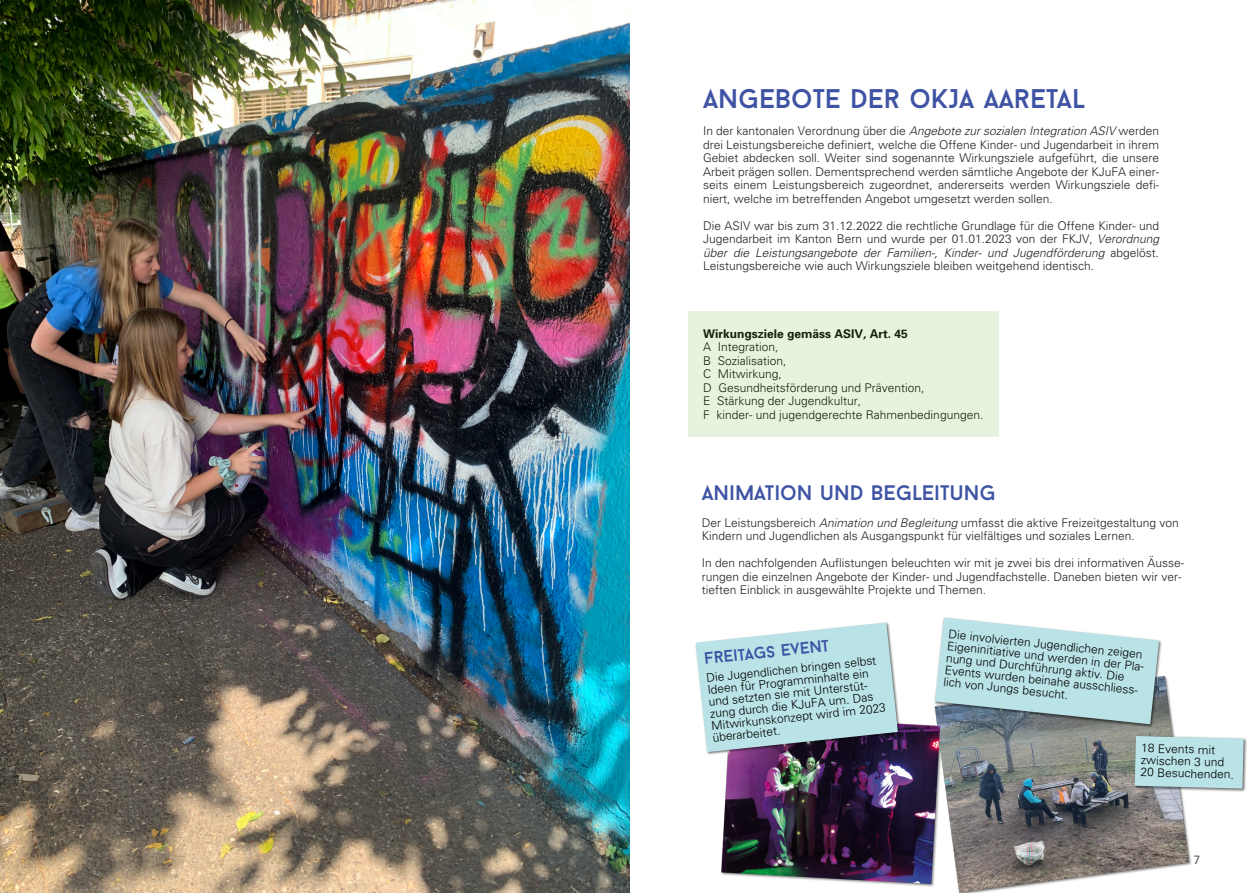
<style>
.page{position:relative;width:1259px;height:893px;background:#fff}
.page>*{position:absolute;margin:0;border:0;box-sizing:border-box;transform-origin:0 0}
.t1{font:27px "Baron Neue";color:#3e53a3}
.t2{font:21px "Baron Neue";color:#3e53a3}
.t3{font:16.5px "Baron Neue";color:#3e53a3}
.t4{font:300 12px/13.5px "Univers";color:#231f20}
.t5{font:300 12px/12px "Univers";color:#000}
.t6{font:700 12px "Univers";color:#000}
.s1{font-style:italic}
.s2{font-family:"Lucida Grande";font-weight:400}
</style>
<div class="page">
<img style="left:721px;top:676px;width:471px;height:217px">
<img style="left:0;top:0;width:629px;height:893px">
<div style="left:688px;top:311px;width:311px;height:125px;background:#e5f3df"></div>
<img style="left:707px;top:676px;width:194px;height:80px">
<svg style="left:695px;top:622px;width:203px;height:130px;background:#b7d6dc"></svg>
<img style="left:1133px;top:735px;width:114px;height:57px">
<svg style="left:1134px;top:736px;width:109px;height:52px;background:#b8dfe3"></svg>
<img style="left:933px;top:617px;width:229px;height:111px">
<svg style="left:935px;top:618px;width:224px;height:106px;background:#b7d8dc"></svg>
<h1 class="t1" style="left:703px;top:88px;width:384px">ANGEBOTE DER OKJA AARETAL</h1>
<p class="t4" style="left:703px;top:125px;width:458px">In der kantonalen Verordnung über die <span class="s1">Angebote zur sozialen Integration ASIV</span> werden drei Leistungsbereiche definiert, welche die Offene Kinder- und Jugendarbeit in ihrem Gebiet abdecken soll. Weiter sind sogenannte Wirkungsziele aufgeführt, die unsere Arbeitprägensollen.DementsprechendwerdensämtlicheAngebotederKJuFAeiner‐<br>seitseinemLeistungsbereichzugeordnet,andererseitswerdenWirkungszieledefi‐<br>niert, welche im betreffenden Angebot umgesetzt werden sollen.</p>
<p class="t4" style="left:703px;top:220px;width:458px;text-align:justify">Die ASIV war bis zum 31.12.2022 die rechtliche Grundlage für die Offene Kinder- und Jugendarbeit im Kanton Bern und wurde per 01.01.2023 von der FKJV, <span class="s1">Verordnung über die Leistungsangebote der Familien-, Kinder- und Jugendförderung</span> abgelöst.<br>Leistungsbereiche wie auch Wirkungsziele bleiben weitgehend identisch.</p>
<p class="t6" style="left:703px;top:329px;width:206px">Wirkungsziele gemäss ASIV, Art. 45</p>
<p class="t5" style="left:703px;top:341px;width:282px;line-height:13.5px">A Integration,<br>B Sozialisation,<br>C Mitwirkung,<br>D Gesundheitsförderung und Prävention,<br>E Stärkung der Jugendkultur,<br>F kinder- und jugendgerechte Rahmenbedingungen.</p>
<h2 class="t2" style="left:702px;top:484px;width:295px">ANIMATION UND BEGLEITUNG</h2>
<p class="t4" style="left:702px;top:517px;width:478px">Der Leistungsbereich <span class="s1">Animation und Begleitung</span> umfasst die aktive Freizeitgestaltung von<br>Kindern und Jugendlichen als Ausgangspunkt fu<span class="s2">̈</span>r vielfältiges und soziales Lernen.</p>
<p class="t4" style="left:702px;top:557px;width:286px">IndennachfolgendenAuflistungenbeleuchtenwirmitjezweibisdreiinformativenÄusse‐<br>rungendieeinzelnenAngebotederKinder-undJugendfachstelle.Danebenbietenwirver‐<br>tieften Einblick in ausgewählte Projekte und Themen.</p>
<p class="t5" style="left:949px;top:629px;width:196px;rotate:6deg">Die involvierten Jugendlichen zeigen EigeninitiativeundwerdeninderPla‐<br>nung und Durchführung aktiv. Die<br>Eventswurdenbeinaheausschliess‐</p>
<h3 class="t3" style="left:703px;top:652px;width:127px;rotate:-6deg">FREITAGS EVENT</h3>
<p class="t5" style="left:706px;top:673px;width:172px;rotate:-6deg">Die Jugendlichen bringen selbst</p>
<p class="t5" style="left:707px;top:685px;width:177px;rotate:-6deg">Ideen für Programminhalte ein<br>undsetztensiemitUnterstüt‐<br>zung durch die KJuFA um. Das<br>Mitwirkunskonzept wird im 2023 überarbeitet.</p>
<p class="t5" style="left:944px;top:677px;width:127px;rotate:6deg">lich von Jungs besucht.</p>
<p class="t5" style="left:1141px;top:743px;width:95px;rotate:1deg">18 Events mit zwischen 3 und<br>20 Besuchenden.</p>
<p class="t4" style="left:1193px;top:854px;width:8px">7</p>
</div>
